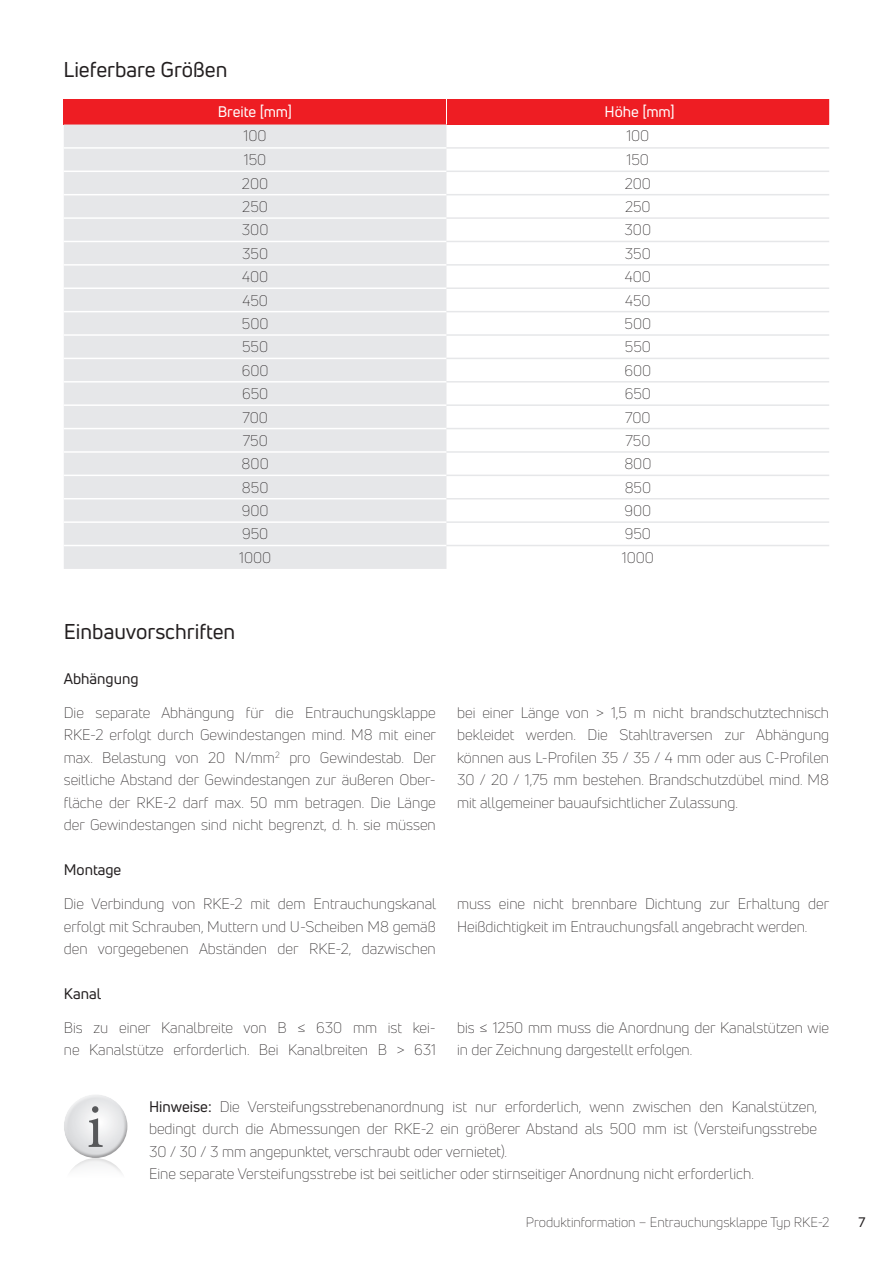
<style>
.page{position:relative;width:893px;height:1263px;background:#fff}
.page>*{position:absolute;margin:0;border:0;box-sizing:border-box;transform-origin:0 0}
.t1{font:21px "Uni Neue";color:#231f20}
.t2{font:300 15px/22.5px "Uni Neue";color:#231f20}
.t3{font:15px "Uni Neue";color:#231f20}
.t4{font:15px "Uni Neue";color:#fff}
.t5{font:300 13.5px "Uni Neue";color:#231f20}
.t6{font:13.5px "Uni Neue";color:#231f20}
.s1{font-weight:400}
</style>
<div class="page">
<div style="left:61px;top:1091px;width:65px;height:52px;background:#fff;opacity:.75"></div>
<div style="left:64px;top:1104px;width:65px;height:55px;background:#231f20;opacity:.3"></div>
<div style="left:64px;top:1157px;width:65px;height:55px;background:#fff"></div>
<svg style="left:89px;top:1106px;width:14px;height:41px"></svg>
<div style="left:64px;top:125px;width:382px;height:444px;background:#e6e7e9"></div>
<div style="left:64px;top:99px;width:765px;height:26px;background:#ee1d23"></div>
<hr style="left:64px;top:147px;width:382px;height:2px;background:#fff">
<hr style="left:64px;top:171px;width:382px;height:1px;background:#fff">
<hr style="left:64px;top:194px;width:382px;height:1px;background:#fff">
<hr style="left:64px;top:217px;width:382px;height:2px;background:#fff">
<hr style="left:64px;top:241px;width:382px;height:1px;background:#fff">
<hr style="left:64px;top:264px;width:382px;height:2px;background:#fff">
<hr style="left:64px;top:287px;width:382px;height:2px;background:#fff">
<hr style="left:64px;top:311px;width:382px;height:1px;background:#fff">
<hr style="left:64px;top:334px;width:382px;height:2px;background:#fff">
<hr style="left:64px;top:358px;width:382px;height:1px;background:#fff">
<hr style="left:64px;top:381px;width:382px;height:2px;background:#fff">
<hr style="left:64px;top:404px;width:382px;height:2px;background:#fff">
<hr style="left:64px;top:428px;width:382px;height:1px;background:#fff">
<hr style="left:64px;top:451px;width:382px;height:2px;background:#fff">
<hr style="left:64px;top:475px;width:382px;height:1px;background:#fff">
<hr style="left:64px;top:498px;width:382px;height:1px;background:#fff">
<hr style="left:64px;top:521px;width:382px;height:2px;background:#fff">
<hr style="left:64px;top:545px;width:382px;height:1px;background:#fff">
<hr style="left:446px;top:147px;width:383px;height:2px;background:#e6e7e9">
<hr style="left:446px;top:171px;width:383px;height:1px;background:#e6e7e9">
<hr style="left:446px;top:194px;width:383px;height:1px;background:#e6e7e9">
<hr style="left:446px;top:217px;width:383px;height:2px;background:#e6e7e9">
<hr style="left:446px;top:241px;width:383px;height:1px;background:#e6e7e9">
<hr style="left:446px;top:264px;width:383px;height:2px;background:#e6e7e9">
<hr style="left:446px;top:287px;width:383px;height:2px;background:#e6e7e9">
<hr style="left:446px;top:311px;width:383px;height:1px;background:#e6e7e9">
<hr style="left:446px;top:334px;width:383px;height:2px;background:#e6e7e9">
<hr style="left:446px;top:358px;width:383px;height:1px;background:#e6e7e9">
<hr style="left:446px;top:381px;width:383px;height:2px;background:#e6e7e9">
<hr style="left:446px;top:404px;width:383px;height:2px;background:#e6e7e9">
<hr style="left:446px;top:428px;width:383px;height:1px;background:#e6e7e9">
<hr style="left:446px;top:451px;width:383px;height:2px;background:#e6e7e9">
<hr style="left:446px;top:475px;width:383px;height:1px;background:#e6e7e9">
<hr style="left:446px;top:498px;width:383px;height:1px;background:#e6e7e9">
<hr style="left:446px;top:521px;width:383px;height:2px;background:#e6e7e9">
<hr style="left:446px;top:545px;width:383px;height:1px;background:#e6e7e9">
<h1 class="t1" style="left:64px;top:56px;width:165px">Lieferbare Größen</h1>
<p class="t4" style="left:218px;top:103px;width:76px">Breite [mm]</p>
<p class="t4" style="left:604px;top:103px;width:72px">Höhe [mm]</p>
<p class="t2" style="left:244px;top:125px;width:25px">100</p>
<p class="t2" style="left:626px;top:125px;width:25px">100</p>
<p class="t2" style="left:244px;top:148px;width:24px">150</p>
<p class="t2" style="left:627px;top:148px;width:24px">150</p>
<p class="t2" style="left:242px;top:172px;width:28px">200</p>
<p class="t2" style="left:625px;top:172px;width:28px">200</p>
<p class="t2" style="left:242px;top:195px;width:27px">250</p>
<p class="t2" style="left:625px;top:195px;width:27px">250</p>
<p class="t2" style="left:242px;top:219px;width:28px">300</p>
<p class="t2" style="left:625px;top:219px;width:28px">300</p>
<p class="t2" style="left:242px;top:242px;width:27px">350</p>
<p class="t2" style="left:625px;top:242px;width:27px">350</p>
<p class="t2" style="left:242px;top:265px;width:28px">400</p>
<p class="t2" style="left:625px;top:265px;width:28px">400</p>
<p class="t2" style="left:242px;top:289px;width:27px">450</p>
<p class="t2" style="left:625px;top:289px;width:27px">450</p>
<p class="t2" style="left:242px;top:312px;width:28px">500</p>
<p class="t2" style="left:625px;top:312px;width:28px">500</p>
<p class="t2" style="left:242px;top:336px;width:28px">550</p>
<p class="t2" style="left:625px;top:336px;width:28px">550</p>
<p class="t2" style="left:242px;top:359px;width:28px">600</p>
<p class="t2" style="left:624px;top:359px;width:28px">600</p>
<p class="t2" style="left:242px;top:382px;width:28px">650</p>
<p class="t2" style="left:625px;top:382px;width:28px">650</p>
<p class="t2" style="left:242px;top:406px;width:27px">700</p>
<p class="t2" style="left:625px;top:406px;width:27px">700</p>
<p class="t2" style="left:243px;top:429px;width:27px">750</p>
<p class="t2" style="left:625px;top:429px;width:27px">750</p>
<p class="t2" style="left:242px;top:452px;width:29px">800</p>
<p class="t2" style="left:624px;top:452px;width:29px">800</p>
<p class="t2" style="left:242px;top:476px;width:28px">850</p>
<p class="t2" style="left:625px;top:476px;width:28px">850</p>
<p class="t2" style="left:242px;top:499px;width:28px">900</p>
<p class="t2" style="left:624px;top:499px;width:28px">900</p>
<p class="t2" style="left:242px;top:523px;width:28px">950</p>
<p class="t2" style="left:625px;top:523px;width:28px">950</p>
<p class="t2" style="left:239px;top:546px;width:34px">1000</p>
<p class="t2" style="left:622px;top:546px;width:34px">1000</p>
<h1 class="t1" style="left:64px;top:618px;width:173px">Einbauvorschriften</h1>
<p class="t3" style="left:64px;top:669px;width:76px">Abhängung</p>
<p class="t2" style="left:64px;top:701px;width:374px">Die separate Abhängung für die Entrauchungsklappe RKE-2 erfolgt durch Gewindestangen mind. M8 mit einer max. Belastung von 20 N/mm<sup>2</sup> pro Gewindestab. Der seitliche Abstand der Gewindestangen zur äußeren Ober&shy;fläche der RKE-2 darf max. 50 mm betragen. Die Länge der Gewindestangen sind nicht begrenzt, d. h. sie müssen</p>
<p class="t2" style="left:457px;top:701px;width:374px;text-align:justify">bei einer Länge von &gt; 1,5 m nicht brandschutztechnisch bekleidet werden. Die Stahltraversen zur Abhängung können aus L-Profilen 35 / 35 / 4 mm oder aus C-Profilen 30 / 20 / 1,75 mm bestehen. Brandschutzdübel mind. M8 mit allgemeiner bauaufsichtlicher Zulassung.</p>
<p class="t3" style="left:64px;top:861px;width:59px">Montage</p>
<p class="t2" style="left:64px;top:892px;width:374px;text-align:justify">Die Verbindung von RKE-2 mit dem Entrauchungskanal erfolgt mit Schrauben, Muttern und U-Scheiben M8 gemäß den vorgegebenen Abständen der RKE-2, dazwischen</p>
<p class="t2" style="left:457px;top:892px;width:374px">muss eine nicht brennbare Dichtung zur Erhaltung der<br>Heißdichtigkeit im Entrauchungsfall angebracht werden.</p>
<p class="t3" style="left:64px;top:984px;width:39px">Kanal</p>
<p class="t2" style="left:64px;top:1016px;width:374px">Bis zu einer Kanalbreite von B ≤ 630 mm ist kei&shy;ne Kanalstütze erforderlich. Bei Kanalbreiten B &gt; 631</p>
<p class="t2" style="left:457px;top:1016px;width:374px">bis ≤ 1250 mm muss die Anordnung der Kanalstützen wie in der Zeichnung dargestellt erfolgen.</p>
<p class="t2" style="left:149px;top:1095px;width:670px"><span class="s1">Hinweise:</span> Die Versteifungsstrebenanordnung ist nur erforderlich, wenn zwischen den Kanalstützen, bedingt durch die Abmessungen der RKE-2 ein größerer Abstand als 500 mm ist (Versteifungsstrebe 30 / 30 / 3 mm angepunktet, verschraubt oder vernietet).<br>Eine separate Versteifungsstrebe ist bei seitlicher oder stirnseitiger Anordnung nicht erforderlich.</p>
<p class="t5" style="left:526px;top:1213px;width:305px">Produktinformation – Entrauchungsklappe Typ RKE-2</p>
<p class="t6" style="left:859px;top:1213px;width:9px">7</p>
</div>
